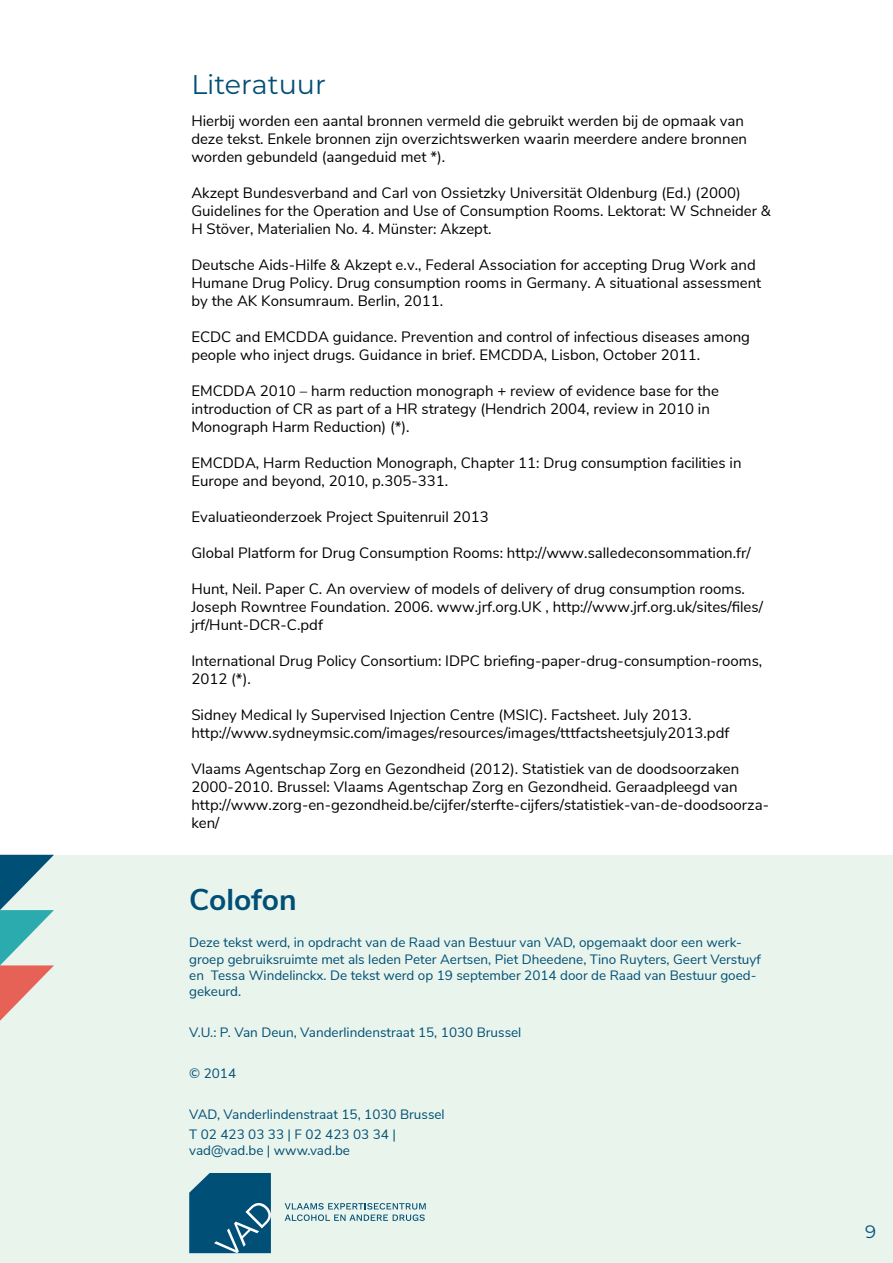
<style>
.page{position:relative;width:893px;height:1263px;background:#fff}
.page>*{position:absolute;margin:0;border:0;box-sizing:border-box;transform-origin:0 0}
.t1{font:700 30px "Nunito Sans";color:#004f76}
.t2{font:27px "Montserrat";color:#004f76}
.t3{font:18px "Montserrat";color:#004f76}
.t4{font:15px/18px "Nunito Sans";color:#000}
.t5{font:13.5px/16.2px "Nunito Sans";color:#004f76}
</style>
<div class="page">
<div style="left:0;top:856px;width:893px;height:407px;background:#e9f4ec"></div>
<svg style="left:285px;top:1203px;width:141px;height:18px"></svg>
<svg style="left:189px;top:1173px;width:82px;height:80px"></svg>
<svg style="left:0;top:855px;width:54px;height:166px"></svg>
<h2 class="t2" style="left:191px;top:66px;width:136px">Literatuur</h2>
<p class="t4" style="left:191px;top:111px;width:557px">Hierbij worden een aantal bronnen vermeld die gebruikt werden bij de opmaak van deze tekst. Enkele bronnen zijn overzichtswerken waarin meerdere andere bronnen worden gebundeld (aangeduid met *).</p>
<p class="t4" style="left:191px;top:183px;width:581px">Akzept Bundesverband and Carl von Ossietzky Universität Oldenburg (Ed.) (2000)<br>Guidelines for the Operation and Use of Consumption Rooms. Lektorat: W Schneider &amp;<br>H Stöver, Materialien No. 4. Münster: Akzept.</p>
<p class="t4" style="left:191px;top:255px;width:571px">Deutsche Aids-Hilfe &amp; Akzept e.v., Federal Association for accepting Drug Work and<br>Humane Drug Policy. Drug consumption rooms in Germany. A situational assessment by the AK Konsumraum. Berlin, 2011.</p>
<p class="t4" style="left:191px;top:327px;width:560px">ECDC and EMCDDA guidance. Prevention and control of infectious diseases among people who inject drugs. Guidance in brief. EMCDDA, Lisbon, October 2011.</p>
<p class="t4" style="left:191px;top:381px;width:529px">EMCDDA 2010 – harm reduction monograph + review of evidence base for the introduction of CR as part of a HR strategy (Hendrich 2004, review in 2010 in<br>Monograph Harm Reduction) (*).</p>
<p class="t4" style="left:191px;top:453px;width:552px">EMCDDA, Harm Reduction Monograph, Chapter 11: Drug consumption facilities in<br>Europe and beyond, 2010, p.305-331.</p>
<p class="t4" style="left:191px;top:507px;width:299px">Evaluatieonderzoek Project Spuitenruil 2013</p>
<p class="t4" style="left:191px;top:543px;width:561px">Global Platform for Drug Consumption Rooms: http://www.salledeconsommation.fr/</p>
<p class="t4" style="left:191px;top:579px;width:573px">Hunt, Neil. Paper C. An overview of models of delivery of drug consumption rooms.<br>Joseph Rowntree Foundation. 2006. www.jrf.org.UK , http://www.jrf.org.uk/sites/files/ jrf/Hunt-DCR-C.pdf</p>
<p class="t4" style="left:191px;top:651px;width:572px">International Drug Policy Consortium: IDPC briefing-paper-drug-consumption-rooms,<br>2012 (*).</p>
<p class="t4" style="left:191px;top:705px;width:539px">Sidney Medical ly Supervised Injection Centre (MSIC). Factsheet. July 2013. http://www.sydneymsic.com/images/resources/images/tttfactsheetsjuly2013.pdf</p>
<p class="t4" style="left:191px;top:759px;width:579px">Vlaams Agentschap Zorg en Gezondheid (2012). Statistiek van de doodsoorzaken 2000-2010. Brussel: Vlaams Agentschap Zorg en Gezondheid. Geraadpleegd van http://www.zorg-en-gezondheid.be/cijfer/sterfte-cijfers/statistiek-van-de-doodsoorza&shy;ken/</p>
<h1 class="t1" style="left:189px;top:877px;width:109px">Colofon</h1>
<p class="t5" style="left:189px;top:934px;width:573px">Deze tekst werd, in opdracht van de Raad van Bestuur van VAD, opgemaakt door een werk&shy;groep gebruiksruimte met als leden Peter Aertsen, Piet Dheedene, Tino Ruyters, Geert Verstuyf en Tessa Windelinckx. De tekst werd op 19 september 2014 door de Raad van Bestuur goed&shy;gekeurd.</p>
<p class="t5" style="left:189px;top:1023px;width:334px">V.U.: P. Van Deun, Vanderlindenstraat 15, 1030 Brussel</p>
<p class="t5" style="left:189px;top:1064px;width:48px">© 2014</p>
<p class="t5" style="left:189px;top:1103px;width:257px;line-height:20.4px">VAD, Vanderlindenstraat 15, 1030 Brussel<br>T 02 423 03 33 | F 02 423 03 34 |</p>
<p class="t5" style="left:189px;top:1142px;width:162px">vad@vad.be | www.vad.be</p>
<p class="t3" style="left:865px;top:1219px;width:12px">9</p>
</div>
